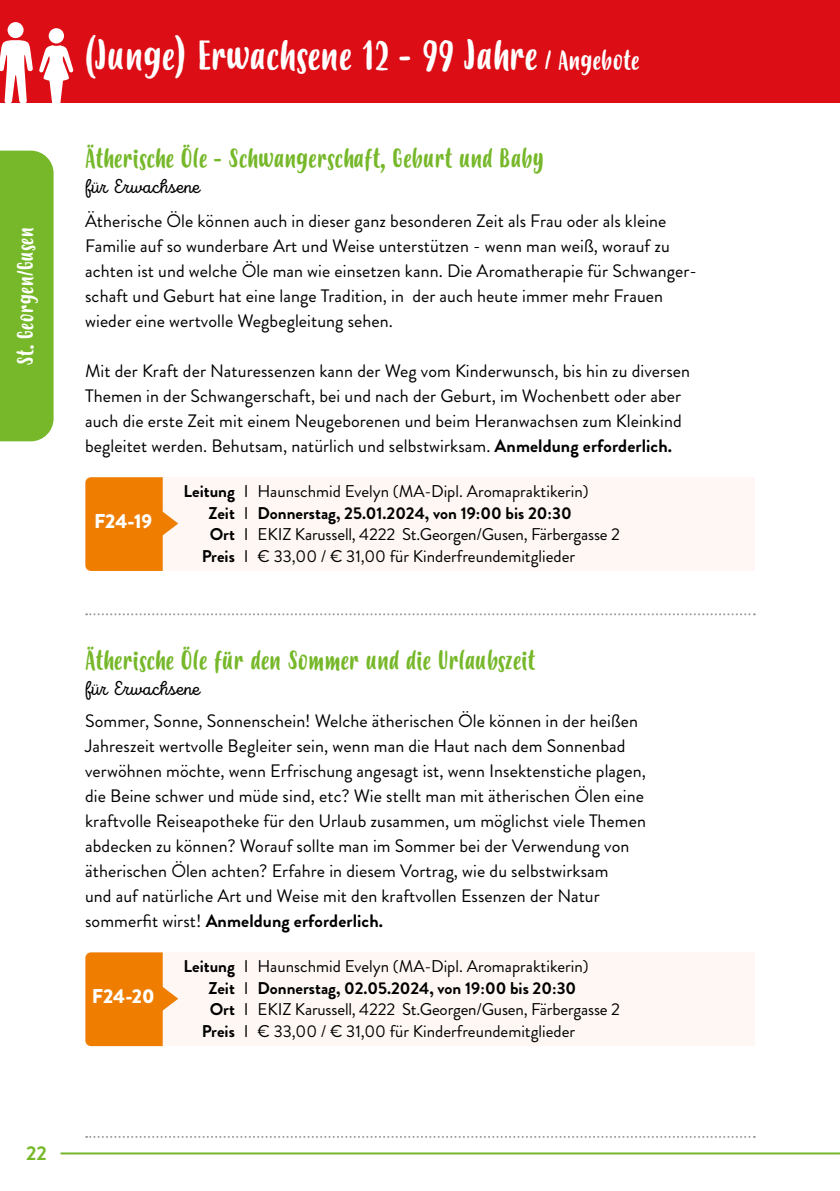
<style>
.page{position:relative;width:840px;height:1191px;background:#fff}
.page>*{position:absolute;margin:0;border:0;box-sizing:border-box;transform-origin:0 0}
.t1{font:40px "Budidaya";letter-spacing:.01em;color:#fff}
.t2{font:26px "Budidaya";letter-spacing:.01em;color:#76b82a}
.t3{font:22px "Budidaya";letter-spacing:.025em;color:#fff}
.t4{font:20px "Intro Script";color:#000}
.t5{font:900 20px "Brandon Grotesque";color:#fff}
.t6{font:700 20px "Brandon Grotesque";color:#76b82a}
.t7{font:18px/25px "Brandon Grotesque";letter-spacing:.005em;color:#000}
.t8{font:17px "Brandon Grotesque";color:#000}
.t9{font:700 17px "Brandon Grotesque";color:#000}
.s1{font-size:26px}
.s2{font-weight:700}
.s3{font-weight:400}
</style>
<div class="page">
<div style="left:0;top:0;width:839px;height:102px;background:#dc0d15"></div>
<hr style="left:60px;top:1152px;width:779px;height:2px;background:#76b82a">
<div style="left:0;top:150px;width:54px;height:292px;background:#76b82a"></div>
<div style="left:85px;top:477px;width:669px;height:94px;background:#fef7f4"></div>
<svg style="left:85px;top:477px;width:93px;height:94px;background:#f18f24"></svg>
<div style="left:85px;top:952px;width:669px;height:94px;background:#fef7f4"></div>
<svg style="left:85px;top:952px;width:93px;height:94px;background:#f18f25"></svg>
<svg style="left:39px;top:45px;width:34px;height:58px"></svg>
<div style="left:49px;top:28px;width:15px;height:15px;background:#fff;border-radius:50%"></div>
<svg style="left:0;top:40px;width:33px;height:63px"></svg>
<div style="left:8px;top:22px;width:16px;height:16px;background:#fff;border-radius:50%"></div>
<svg style="left:86px;top:613px;width:668px;height:2px"></svg>
<svg style="left:86px;top:1136px;width:668px;height:1px"></svg>
<p class="t3" style="left:13px;top:365px;width:139px;rotate:-90deg">St. Georgen/Gusen</p>
<h1 class="t1" style="left:84px;top:33px;width:556px">(Junge) Erwachsene 12 - 99 Jahre <span class="s1">/ Angebote</span></h1>
<h2 class="t2" style="left:85px;top:144px;width:460px">Ätherische Öle - Schwangerschaft, Geburt und Baby</h2>
<p class="t4" style="left:85px;top:175px;width:117px">für Erwachsene</p>
<p class="t7" style="left:85px;top:209px;width:613px">Ätherische Öle können auch in dieser ganz besonderen Zeit als Frau oder als kleine Familie auf so wunderbare Art und Weise unterstützen - wenn man weiß, worauf zu achten ist und welche Öle man wie einsetzen kann. Die Aromatherapie für Schwanger&shy;schaft und Geburt hat eine lange Tradition, in der auch heute immer mehr Frauen wieder eine wertvolle Wegbegleitung sehen.</p>
<p class="t7" style="left:85px;top:359px;width:606px">Mit der Kraft der Naturessenzen kann der Weg vom Kinderwunsch, bis hin zu diversen Themen in der Schwangerschaft, bei und nach der Geburt, im Wochenbett oder aber auch die erste Zeit mit einem Neugeborenen und beim Heranwachsen zum Kleinkind begleitet werden. Behutsam, natürlich und selbstwirksam. <span class="s2">Anmeldung erforderlich.</span></p>
<p class="t5" style="left:94px;top:507px;width:60px">F24-19</p>
<p class="t8" style="left:183px;top:479px;width:406px"><span class="s2">Leitung</span> I Haunschmid Evelyn (MA-Dipl. Aromapraktikerin)</p>
<p class="t9" style="left:208px;top:501px;width:364px">Zeit <span class="s3">I</span> Donnerstag, 25.01.2024, von 19:00 bis 20:30</p>
<p class="t8" style="left:210px;top:522px;width:411px"><span class="s2">Ort</span> I EKIZ Karussell, 4222 St.Georgen/Gusen, Färbergasse 2</p>
<p class="t8" style="left:201px;top:544px;width:375px"><span class="s2">Preis</span> I € 33,00 / € 31,00 für Kinderfreundemitglieder</p>
<h2 class="t2" style="left:85px;top:645px;width:451px">Ätherische Öle für den Sommer und die Urlaubszeit</h2>
<p class="t4" style="left:85px;top:677px;width:117px">für Erwachsene</p>
<p class="t7" style="left:85px;top:709px;width:562px">Sommer, Sonne, Sonnenschein! Welche ätherischen Öle können in der heißen Jahreszeit wertvolle Begleiter sein, wenn man die Haut nach dem Sonnenbad verwöhnen möchte, wenn Erfrischung angesagt ist, wenn Insektenstiche plagen, die Beine schwer und müde sind, etc? Wie stellt man mit ätherischen Ölen eine kraftvolle Reiseapotheke für den Urlaub zusammen, um möglichst viele Themen abdecken zu können? Worauf sollte man im Sommer bei der Verwendung von ätherischen Ölen achten? Erfahre in diesem Vortrag, wie du selbstwirksam<br>und auf natürliche Art und Weise mit den kraftvollen Essenzen der Natur sommerfit wirst! <span class="s2">Anmeldung erforderlich.</span></p>
<p class="t5" style="left:92px;top:982px;width:64px">F24-20</p>
<p class="t8" style="left:183px;top:954px;width:406px"><span class="s2">Leitung</span> I Haunschmid Evelyn (MA-Dipl. Aromapraktikerin)</p>
<p class="t9" style="left:208px;top:976px;width:369px">Zeit <span class="s3">I</span> Donnerstag, 02.05.2024, von 19:00 bis 20:30</p>
<p class="t8" style="left:210px;top:997px;width:411px"><span class="s2">Ort</span> I EKIZ Karussell, 4222 St.Georgen/Gusen, Färbergasse 2</p>
<p class="t8" style="left:201px;top:1019px;width:375px"><span class="s2">Preis</span> I € 33,00 / € 31,00 für Kinderfreundemitglieder</p>
<p class="t6" style="left:26px;top:1138px;width:22px">22</p>
</div>
